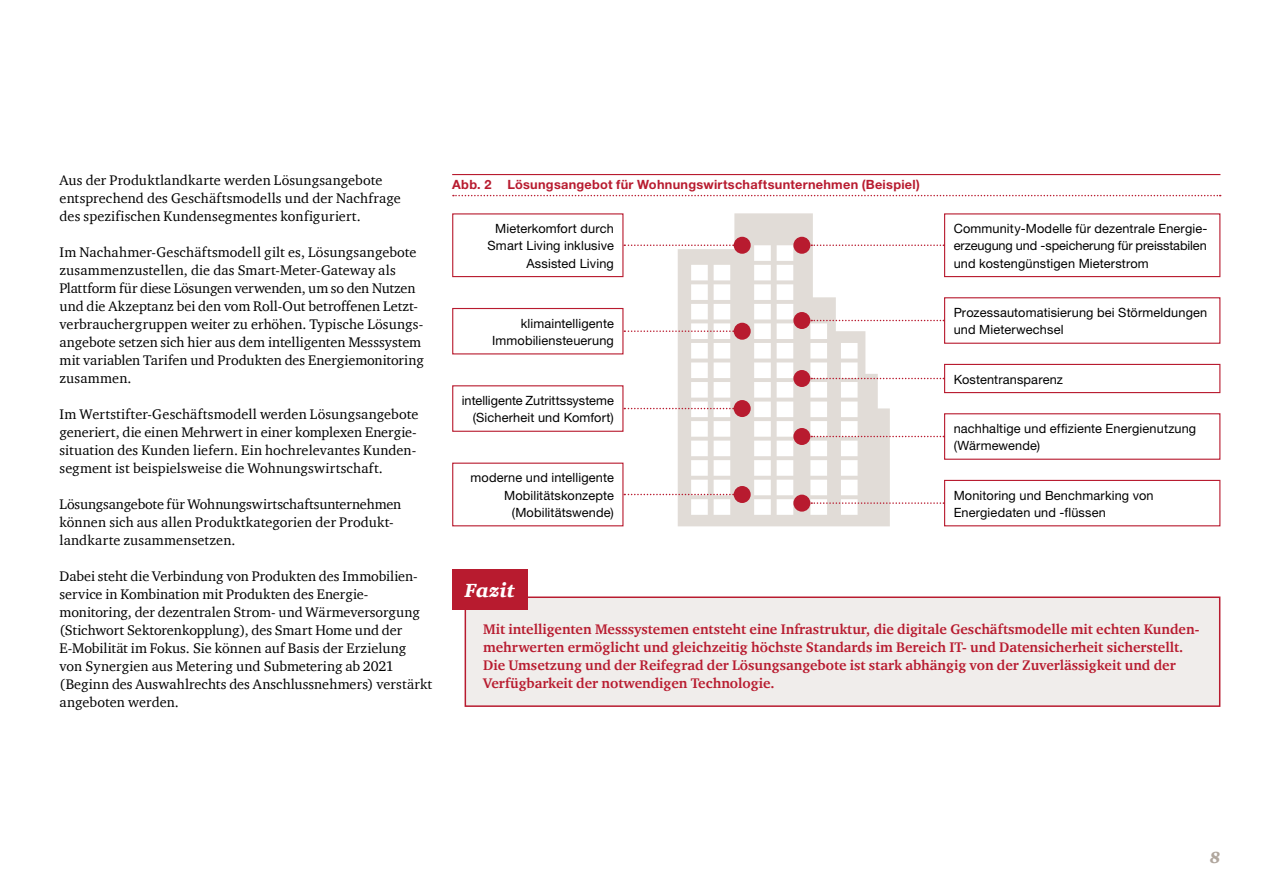
<style>
.page{position:relative;width:1263px;height:893px;background:#fff}
.page>*{position:absolute;margin:0;border:0;box-sizing:border-box;transform-origin:0 0}
.t1{font:italic 900 19.5px "Charter ITC Com";letter-spacing:.01em;color:#fff}
.t2{font:italic 900 16.5px "Charter ITC Com";color:#b0a69d}
.t3{font:14.25px/18px "Charter ITC Com";color:#000}
.t4{font:700 14.25px/18px "Charter ITC Com";color:#b81b2f}
.t5{font:12.75px/17.2px "Helvetica Neue LT";letter-spacing:.01em;color:#000;text-align:right}
.t6{font:700 12.75px "Helvetica Neue LT";letter-spacing:.02em;color:#b81b2f}
</style>
<div class="page">
<div style="left:465px;top:597px;width:755px;height:109px;background:#f0edeb"></div>
<div style="left:465px;top:596px;width:755px;height:111px;border:2px solid #b81b2f"></div>
<div style="left:452px;top:569px;width:76px;height:40px;background:#b81b2f"></div>
<hr style="left:452px;top:174px;width:768px;height:1px;background:#b81b2f">
<svg style="left:453px;top:195px;width:768px;height:1px"></svg>
<svg style="left:678px;top:213px;width:212px;height:313px"></svg>
<div style="left:452px;top:308px;width:171px;height:46px;border:1px solid #b81b2f"></div>
<div style="left:734px;top:323px;width:17px;height:17px;background:#b81b2f;border-radius:50%"></div>
<svg style="left:624px;top:330px;width:110px;height:2px"></svg>
<div style="left:452px;top:385px;width:171px;height:47px;border:1px solid #b81b2f"></div>
<div style="left:734px;top:400px;width:17px;height:17px;background:#b81b2f;border-radius:50%"></div>
<svg style="left:624px;top:408px;width:110px;height:1px"></svg>
<div style="left:452px;top:213px;width:171px;height:64px;border:1px solid #b81b2f"></div>
<div style="left:734px;top:237px;width:17px;height:17px;background:#b81b2f;border-radius:50%"></div>
<svg style="left:624px;top:244px;width:110px;height:2px"></svg>
<div style="left:944px;top:213px;width:276px;height:64px;border:1px solid #b81b2f"></div>
<div style="left:793px;top:237px;width:17px;height:17px;background:#b81b2f;border-radius:50%"></div>
<svg style="left:811px;top:244px;width:133px;height:2px"></svg>
<div style="left:944px;top:297px;width:276px;height:47px;border:1px solid #b81b2f"></div>
<div style="left:793px;top:312px;width:17px;height:17px;background:#b81b2f;border-radius:50%"></div>
<svg style="left:811px;top:320px;width:133px;height:1px"></svg>
<div style="left:944px;top:364px;width:276px;height:29px;border:1px solid #b81b2f"></div>
<div style="left:793px;top:370px;width:17px;height:17px;background:#b81b2f;border-radius:50%"></div>
<svg style="left:811px;top:378px;width:133px;height:1px"></svg>
<div style="left:944px;top:413px;width:276px;height:47px;border:1px solid #b81b2f"></div>
<div style="left:793px;top:428px;width:17px;height:17px;background:#b81b2f;border-radius:50%"></div>
<svg style="left:811px;top:436px;width:133px;height:1px"></svg>
<div style="left:452px;top:463px;width:171px;height:63px;border:1px solid #b81b2f"></div>
<div style="left:734px;top:486px;width:17px;height:17px;background:#b81b2f;border-radius:50%"></div>
<svg style="left:624px;top:494px;width:110px;height:1px"></svg>
<div style="left:944px;top:480px;width:276px;height:46px;border:1px solid #b81b2f"></div>
<div style="left:793px;top:495px;width:17px;height:17px;background:#b81b2f;border-radius:50%"></div>
<svg style="left:811px;top:502px;width:133px;height:2px"></svg>
<p class="t3" style="left:60px;top:171px;width:343px">Aus der Produktlandkarte werden Lösungsangebote entsprechend des Geschäftsmodells und der Nachfrage des spezifischen Kundensegmentes konfiguriert.</p>
<p class="t3" style="left:60px;top:243px;width:366px">Im Nachahmer-Geschäftsmodell gilt es, Lösungsangebote zusammenzustellen, die das Smart-Meter-Gateway als Plattform für diese Lösungen verwenden, um so den Nutzen und die Akzeptanz bei den vom Roll-Out betroffenen Letzt&shy;verbrauchergruppen weiter zu erhöhen. Typische Lösungs&shy;angebote setzen sich hier aus dem intelligenten Messsystem mit variablen Tarifen und Produkten des Energiemonitoring zusammen.</p>
<p class="t3" style="left:60px;top:405px;width:360px">Im Wertstifter-Geschäftsmodell werden Lösungsangebote generiert, die einen Mehrwert in einer komplexen Energie&shy;situation des Kunden liefern. Ein hochrelevantes Kunden&shy;segment ist beispielsweise die Wohnungswirtschaft.</p>
<p class="t3" style="left:60px;top:495px;width:343px">Lösungsangebote für Wohnungswirtschaftsunternehmen können sich aus allen Produktkategorien der Produkt&shy;landkarte zusammensetzen.</p>
<p class="t3" style="left:60px;top:567px;width:374px">Dabei steht die Verbindung von Produkten des Immobilien&shy;service in Kombination mit Produkten des Energie&shy;monitoring, der dezentralen Strom- und Wärmeversorgung (Stichwort Sektorenkopplung), des Smart Home und der E-Mobilität im Fokus. Sie können auf Basis der Erzielung von Synergien aus Metering und Submetering ab 2021 (Beginn des Auswahlrechts des Anschlussnehmers) verstärkt angeboten werden.</p>
<p class="t6" style="left:452px;top:177px;width:41px">Abb. 2</p>
<p class="t6" style="left:507px;top:177px;width:414px">Lösungsangebot für Wohnungswirtschaftsunternehmen (Beispiel)</p>
<p class="t5" style="left:487px;top:220px;width:128px">Mieterkomfort durch<br>Smart Living inklusive<br>Assisted Living</p>
<p class="t5" style="left:954px;top:220px;width:255px;text-align:justify">Community-Modelle für dezentrale Energie&shy;erzeugung und -speicherung für preisstabilen und kostengünstigen Mieterstrom</p>
<p class="t5" style="left:954px;top:304px;width:255px;text-align:left">Prozessautomatisierung bei Störmeldungen und Mieterwechsel</p>
<p class="t5" style="left:492px;top:314px;width:123px">klimaintelligente<br>Immobiliensteuerung</p>
<p class="t5" style="left:462px;top:392px;width:154px">intelligente Zutrittssysteme (Sicherheit und Komfort)</p>
<p class="t5" style="left:470px;top:469px;width:145px">moderne und intelligente<br>Mobilitätskonzepte (Mobilitätswende)</p>
<h1 class="t1" style="left:465px;top:578px;width:51px">Fazit</h1>
<p class="t5" style="left:954px;top:370px;width:111px">Kostentransparenz</p>
<p class="t5" style="left:954px;top:420px;width:244px;text-align:left">nachhaltige und effiziente Energienutzung (Wärmewende)</p>
<p class="t5" style="left:954px;top:486px;width:201px;text-align:left">Monitoring und Benchmarking von<br>Energiedaten und -flüssen</p>
<p class="t4" style="left:483px;top:620px;width:718px">Mit intelligenten Messsystemen entsteht eine Infrastruktur, die digitale Geschäftsmodelle mit echten Kunden&shy;mehrwerten ermöglicht und gleichzeitig höchste Standards im Bereich IT- und Datensicherheit sicherstellt.<br>Die Umsetzung und der Reifegrad der Lösungsangebote ist stark abhängig von der Zuverlässigkeit und der Verfügbarkeit der notwendigen Technologie.</p>
<p class="t2" style="left:1210px;top:847px;width:12px">8</p>
</div>
